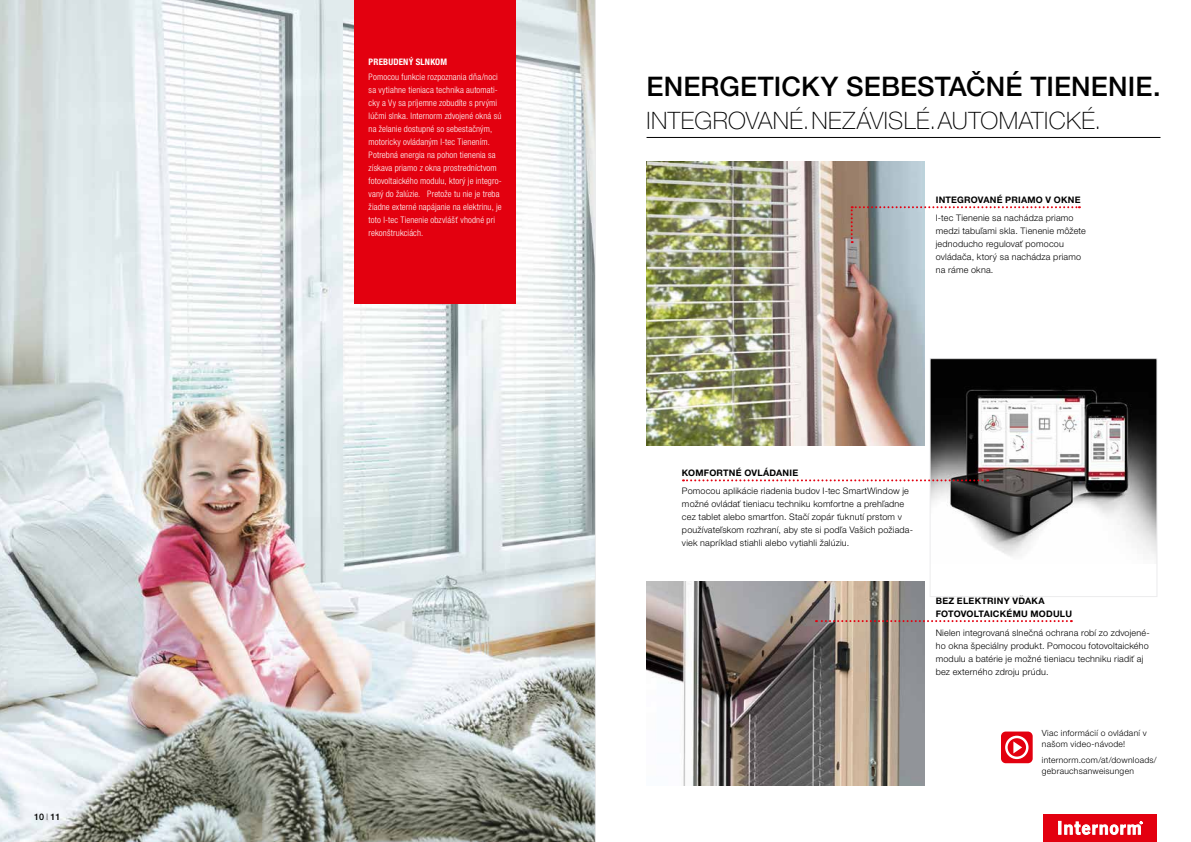
<style>
.page{position:relative;width:1191px;height:842px;background:#fff}
.page>*{position:absolute;margin:0;border:0;box-sizing:border-box;transform-origin:0 0}
.t1{font:500 27px "Helvetica Neue LT Pro";letter-spacing:.005em;color:#000}
.t2{font:100 24px "Helvetica Neue LT Pro";letter-spacing:.02em;color:#000}
.t3{font:300 9px/13px "Helvetica Neue LT Pro";letter-spacing:.02em;color:#000}
.t4{font:300 condensed 9px/13px "Helvetica Neue LT Pro";letter-spacing:.015em;color:#fff}
.t5{font:700 9px/13px "Helvetica Neue LT Pro";letter-spacing:.025em;color:#000}
.t6{font:700 condensed 9px "Helvetica Neue LT Pro";letter-spacing:.02em;color:#fff}
.t7{font:500 9px "Helvetica Neue LT Pro";color:#000}
.t8{font:300 8.5px/11px "Helvetica Neue LT Pro";letter-spacing:.035em;color:#000}
.s1{font-weight:100}
</style>
<div class="page">
<div style="left:1043px;top:814px;width:114px;height:28px;background:#e3000f"></div>
<svg style="left:1058px;top:821px;width:84px;height:14px"></svg>
<img style="left:0;top:0;width:595px;height:842px">
<img style="left:646px;top:162px;width:278px;height:283px">
<img style="left:646px;top:581px;width:278px;height:204px">
<img style="left:932px;top:360px;width:223px;height:196px">
<div style="left:930px;top:358px;width:227px;height:239px;border:1px solid #ececed"></div>
<svg style="left:1000px;top:731px;width:33px;height:33px"></svg>
<div style="left:999px;top:730px;width:35px;height:35px;border:2px solid #fff;border-radius:6px"></div>
<div style="left:1005px;top:736px;width:23px;height:23px;border:2px solid #fff;border-radius:50%"></div>
<svg style="left:1013px;top:741px;width:9px;height:12px"></svg>
<svg style="left:850px;top:206px;width:230px;height:37px"></svg>
<svg style="left:816px;top:620px;width:255px;height:2px"></svg>
<svg style="left:683px;top:479px;width:305px;height:2px"></svg>
<div style="left:354px;top:0;width:162px;height:303px;background:#e3000f"></div>
<hr style="left:646px;top:137px;width:514px;height:1px;background:#000">
<p class="t7" style="left:34px;top:811px;width:28px">10 <span class="s1">I</span> 11</p>
<p class="t6" style="left:369px;top:56px;width:80px">PREBUDENÝ SLNKOM</p>
<p class="t4" style="left:369px;top:71px;width:135px">Pomocou funkcie rozpoznania dňa/noci sa vytiahne tieniaca technika automati&shy;cky a Vy sa príjemne zobudíte s prvými lúčmi slnka. Internorm zdvojené okná sú na želanie dostupné so sebestačným, motoricky ovládaným I-tec Tienením.<br>Potrebná energia na pohon tienenia sa získava priamo z okna prostredníctvom fotovoltaického modulu, ktorý je integro&shy;vaný do žalúzie. Pretože tu nie je treba žiadne externé napájanie na elektrinu, je toto I-tec Tienenie obzvlášť vhodné pri rekonštrukciách.</p>
<h1 class="t1" style="left:646px;top:70px;width:515px">ENERGETICKY SEBESTAČNÉ TIENENIE.</h1>
<h2 class="t2" style="left:646px;top:106px;width:456px">INTEGROVANÉ.NEZÁVISLÉ.AUTOMATICKÉ.</h2>
<p class="t5" style="left:935px;top:193px;width:146px">INTEGROVANÉ PRIAMO V OKNE</p>
<p class="t3" style="left:935px;top:212px;width:151px">I-tec Tienenie sa nachádza priamo medzi tabuľami skla. Tienenie môžete jednoducho regulovať pomocou ovládača, ktorý sa nachádza priamo na ráme okna.</p>
<p class="t5" style="left:682px;top:466px;width:118px">KOMFORTNÉ OVLÁDANIE</p>
<p class="t3" style="left:682px;top:484px;width:232px">Pomocou aplikácie riadenia budov I-tec SmartWindow je možné ovládať tieniacu techniku komfortne a prehľadne cez tablet alebo smartfon. Stačí zopár ťuknutí prstom v používateľskom rozhraní, aby ste si podľa Vašich požiada&shy;viek napríklad stiahli alebo vytiahli žalúziu.</p>
<p class="t5" style="left:935px;top:594px;width:138px">BEZ ELEKTRINY VĎAKA<br>FOTOVOLTAICKÉMU MODULU</p>
<p class="t3" style="left:935px;top:626px;width:215px">Nielen integrovaná slnečná ochrana robí zo zdvojené&shy;ho okna špeciálny produkt. Pomocou fotovoltaického modulu a batérie je možné tieniacu techniku riadiť aj bez externého zdroju prúdu.</p>
<p class="t8" style="left:1041px;top:727px;width:106px">Viac informácií o ovládaní v našom video-návode!</p>
<p class="t8" style="left:1041px;top:755px;width:116px">internorm.com/at/downloads/ gebrauchsanweisungen</p>
</div>
